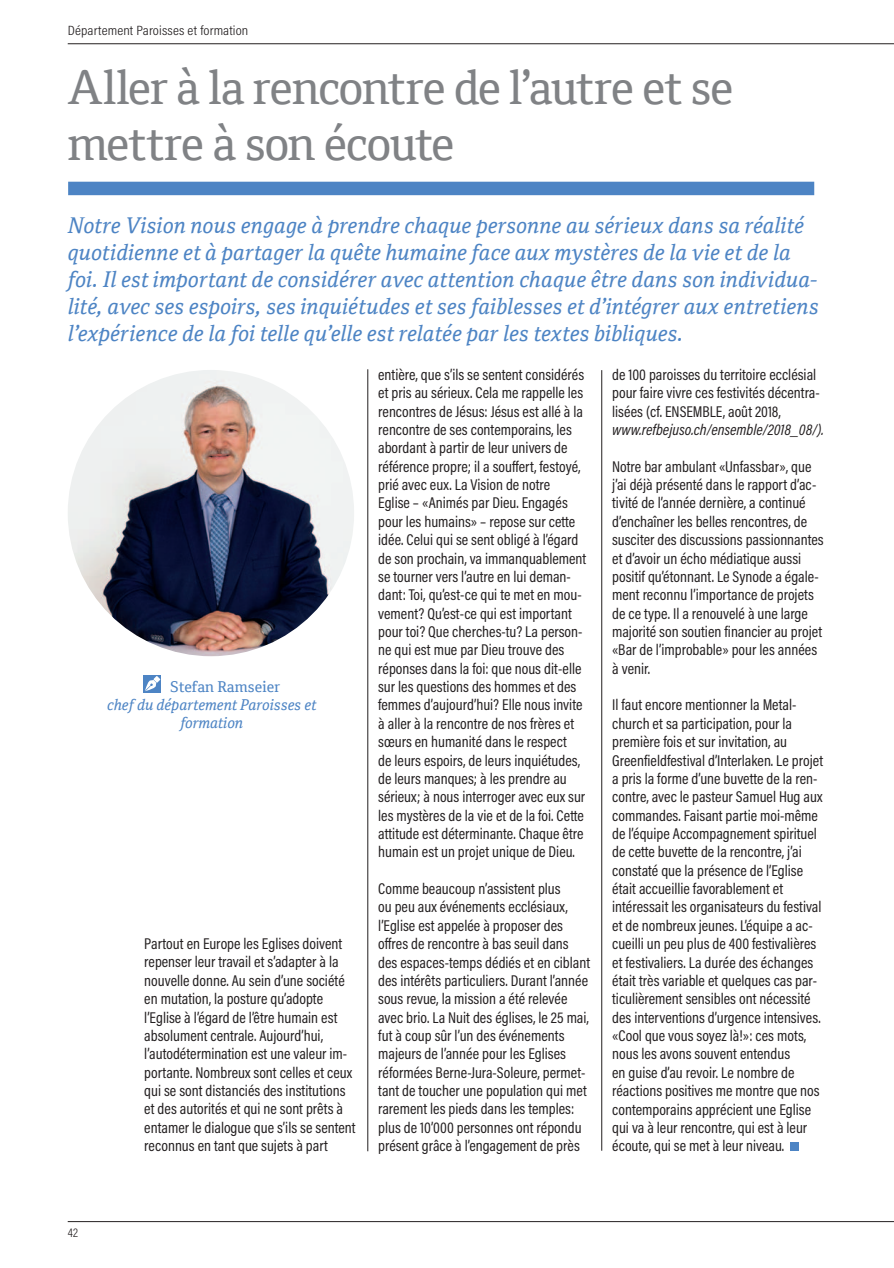
<style>
.page{position:relative;width:894px;height:1268px;background:#fff}
.page>*{position:absolute;margin:0;border:0;box-sizing:border-box;transform-origin:0 0}
.t1{font:46.5px/55.8px "Cordale";letter-spacing:-.03em;color:#808285}
.t2{font:italic 21.75px/27px "Cordale";color:#4d84c4}
.t3{font:15.75px/18.3px "Acumin Pro Cond";color:#231f20}
.t4{font:italic 15.75px "Acumin Pro Cond";color:#231f20}
.t5{font:italic 15px/18px "Cordale";color:#4d84c4;text-align:center}
.t6{font:15px "Cordale";color:#4d84c4}
.t7{font:300 13.5px "Acumin Pro Cond";letter-spacing:.01em;color:#231f20;scale:1.1 1}
.t8{font:300 12.75px "Acumin Pro Cond";color:#231f20}
</style>
<div class="page">
<hr style="left:68px;top:1221px;width:826px;height:1px;background:#231f20">
<hr style="left:68px;top:44px;width:826px;height:1px;background:#231f20">
<div style="left:144px;top:675px;width:17px;height:17px;background:#4d84c4"></div>
<svg style="left:145px;top:680px;width:11px;height:11px"></svg>
<svg style="left:153px;top:676px;width:7px;height:7px"></svg>
<div style="left:790px;top:1142px;width:9px;height:9px;background:#4d84c4"></div>
<div style="left:68px;top:182px;width:746px;height:13px;background:#4d84c4"></div>
<hr style="left:601px;top:370px;width:1px;height:781px;background:#231f20">
<hr style="left:367px;top:369px;width:1px;height:782px;background:#231f20">
<img style="left:68px;top:370px;width:286px;height:286px;border-radius:50%">
<p class="t7" style="left:68px;top:26px;width:166px">Département Paroisses et formation</p>
<h1 class="t1" style="left:68px;top:60px;width:667px">Aller à la rencontre de l’autre et se mettre à son écoute</h1>
<p class="t2" style="left:68px;top:212px;width:752px">Notre Vision nous engage à prendre chaque personne au sérieux dans sa réalité quotidienne et à partager la quête humaine face aux mystères de la vie et de la foi. Il est important de considérer avec attention chaque être dans son individua&shy;lité, avec ses espoirs, ses inquiétudes et ses faiblesses et d’intégrer aux entretiens l’expérience de la foi telle qu’elle est relatée par les textes bibliques.</p>
<p class="t8" style="left:68px;top:1228px;width:12px">42</p>
<p class="t6" style="left:170px;top:678px;width:111px">Stefan Ramseier</p>
<p class="t5" style="left:107px;top:696px;width:211px">chef du département Paroisses et formation</p>
<p class="t3" style="left:144px;top:936px;width:213px">Partout en Europe les Eglises doivent repenser leur travail et s’adapter à la nouvelle donne. Au sein d’une société en mutation, la posture qu’adopte l’Eglise à l’égard de l’être humain est absolument centrale. Aujourd’hui, l’autodétermination est une valeur im&shy;portante. Nombreux sont celles et ceux qui se sont distanciés des institutions et des autorités et qui ne sont prêts à entamer le dialogue que s’ils se sentent reconnus en tant que sujets à part</p>
<p class="t3" style="left:378px;top:367px;width:210px">entière, que s’ils se sentent considérés et pris au sérieux. Cela me rappelle les rencontres de Jésus: Jésus est allé à la rencontre de ses contemporains, les abordant à partir de leur univers de référence propre; il a souffert, festoyé, prié avec eux. La Vision de notre<br>Eglise – «Animés par Dieu. Engagés pour les humains» – repose sur cette idée. Celui qui se sent obligé à l’égard de son prochain, va immanquablement se tourner vers l’autre en lui deman&shy;dant: Toi, qu’est-ce qui te met en mou&shy;vement? Qu’est-ce qui est important pour toi? Que cherches-tu? La person&shy;ne qui est mue par Dieu trouve des réponses dans la foi: que nous dit-elle sur les questions des hommes et des femmes d’aujourd’hui? Elle nous invite à aller à la rencontre de nos frères et sœurs en humanité dans le respect<br>de leurs espoirs, de leurs inquiétudes, de leurs manques; à les prendre au sérieux; à nous interroger avec eux sur les mystères de la vie et de la foi. Cette attitude est déterminante. Chaque être humain est un projet unique de Dieu.</p>
<p class="t3" style="left:378px;top:881px;width:213px">Comme beaucoup n’assistent plus<br>ou peu aux événements ecclésiaux, l’Eglise est appelée à proposer des offres de rencontre à bas seuil dans des espaces-temps dédiés et en ciblant des intérêts particuliers. Durant l’année sous revue, la mission a été relevée avec brio. La Nuit des églises, le 25 mai, fut à coup sûr l’un des événements majeurs de l’année pour les Eglises réformées Berne-Jura-Soleure, permet&shy;tant de toucher une population qui met rarement les pieds dans les temples: plus de 10’000 personnes ont répondu présent grâce à l’engagement de près</p>
<p class="t3" style="left:612px;top:367px;width:209px">de 100 paroisses du territoire ecclésial pour faire vivre ces festivités décentra&shy;lisées (cf. ENSEMBLE, août 2018,</p>
<p class="t4" style="left:612px;top:420px;width:213px">www.refbejuso.ch/ensemble/2018_08/).</p>
<p class="t3" style="left:612px;top:459px;width:213px">Notre bar ambulant «Unfassbar», que j’ai déjà présenté dans le rapport d’ac&shy;tivité de l’année dernière, a continué d’enchaîner les belles rencontres, de susciter des discussions passionnantes et d’avoir un écho médiatique aussi positif qu’étonnant. Le Synode a égale&shy;ment reconnu l’importance de projets de ce type. Il a renouvelé à une large majorité son soutien financier au projet «Bar de l’improbable» pour les années à venir.</p>
<p class="t3" style="left:612px;top:697px;width:212px">Il faut encore mentionner la Metal&shy;church et sa participation, pour la première fois et sur invitation, au Greenfieldfestival d’Interlaken. Le projet a pris la forme d’une buvette de la ren&shy;contre, avec le pasteur Samuel Hug aux commandes. Faisant partie moi-même de l’équipe Accompagnement spirituel de cette buvette de la rencontre, j’ai constaté que la présence de l’Eglise était accueillie favorablement et intéressait les organisateurs du festival et de nombreux jeunes. L’équipe a ac&shy;cueilli un peu plus de 400 festivalières et festivaliers. La durée des échanges était très variable et quelques cas par&shy;ticulièrement sensibles ont nécessité des interventions d’urgence intensives. «Cool que vous soyez là!»: ces mots, nous les avons souvent entendus<br>en guise d’au revoir. Le nombre de réactions positives me montre que nos contemporains apprécient une Eglise qui va à leur rencontre, qui est à leur écoute, qui se met à leur niveau.</p>
</div>
